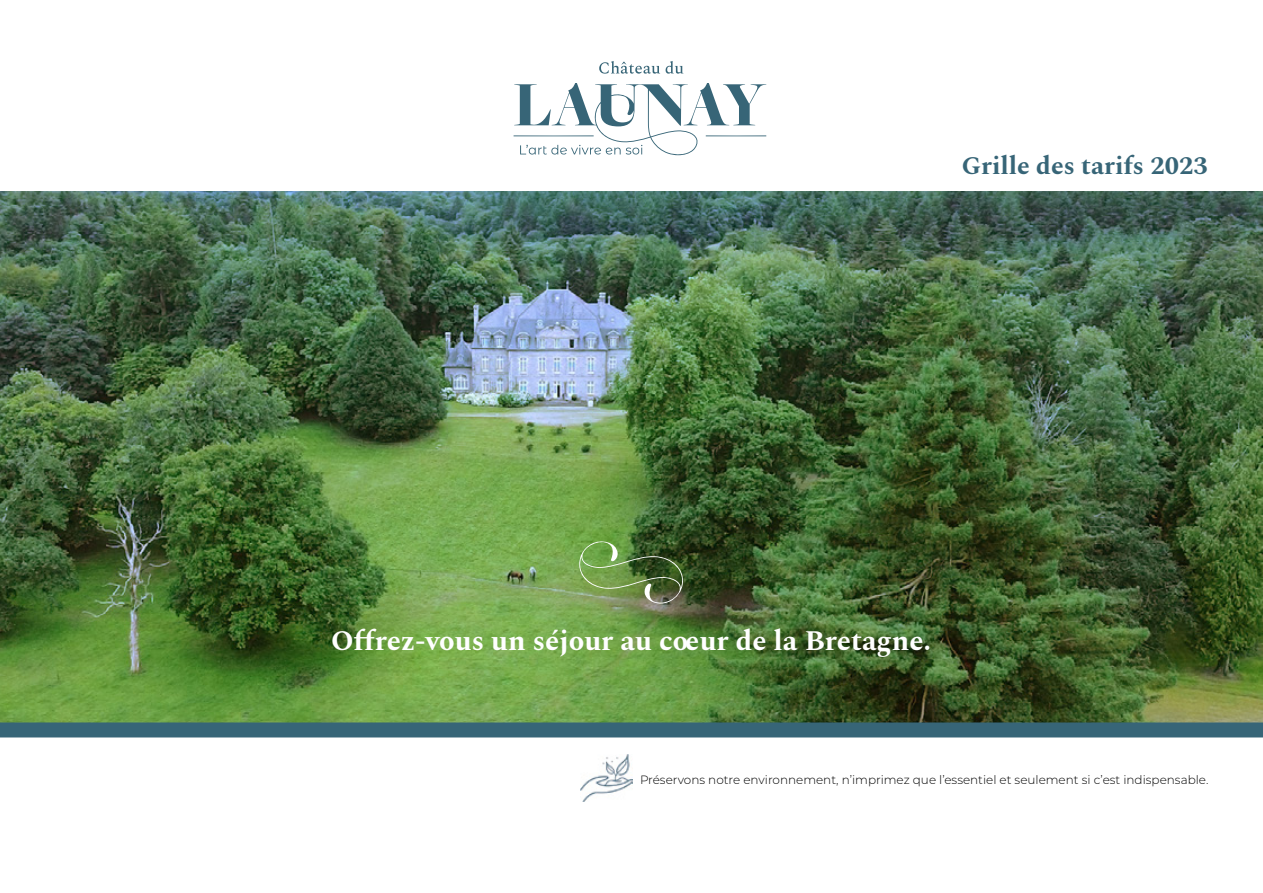
<style>
.page{position:relative;width:1263px;height:893px;background:#fff}
.page>*{position:absolute;margin:0;border:0;box-sizing:border-box;transform-origin:0 0}
.t1{font:700 28.5px "Spectral";color:#fff}
.t2{font:700 25.5px "Spectral";color:#376577}
.t3{font:300 12px "Montserrat";color:#000}
</style>
<div class="page">
<img style="left:0;top:191px;width:1263px;height:531px">
<svg style="left:599px;top:61px;width:84px;height:13px"></svg>
<svg style="left:514px;top:83px;width:252px;height:72px"></svg>
<div style="left:0;top:722px;width:1263px;height:15px;background:#376577"></div>
<img style="left:580px;top:755px;width:52px;height:47px">
<img style="left:579px;top:541px;width:104px;height:63px">
<h2 class="t2" style="left:962px;top:147px;width:247px">Grille des tarifs 2023</h2>
<h1 class="t1" style="left:331px;top:620px;width:602px">Offrez-vous un séjour au coe ur de la Bretagne.</h1>
<p class="t3" style="left:640px;top:772px;width:570px">Préservons notre environnement, n’imprimez que l’essentiel et seulement si c’est indispensable.</p>
</div>
